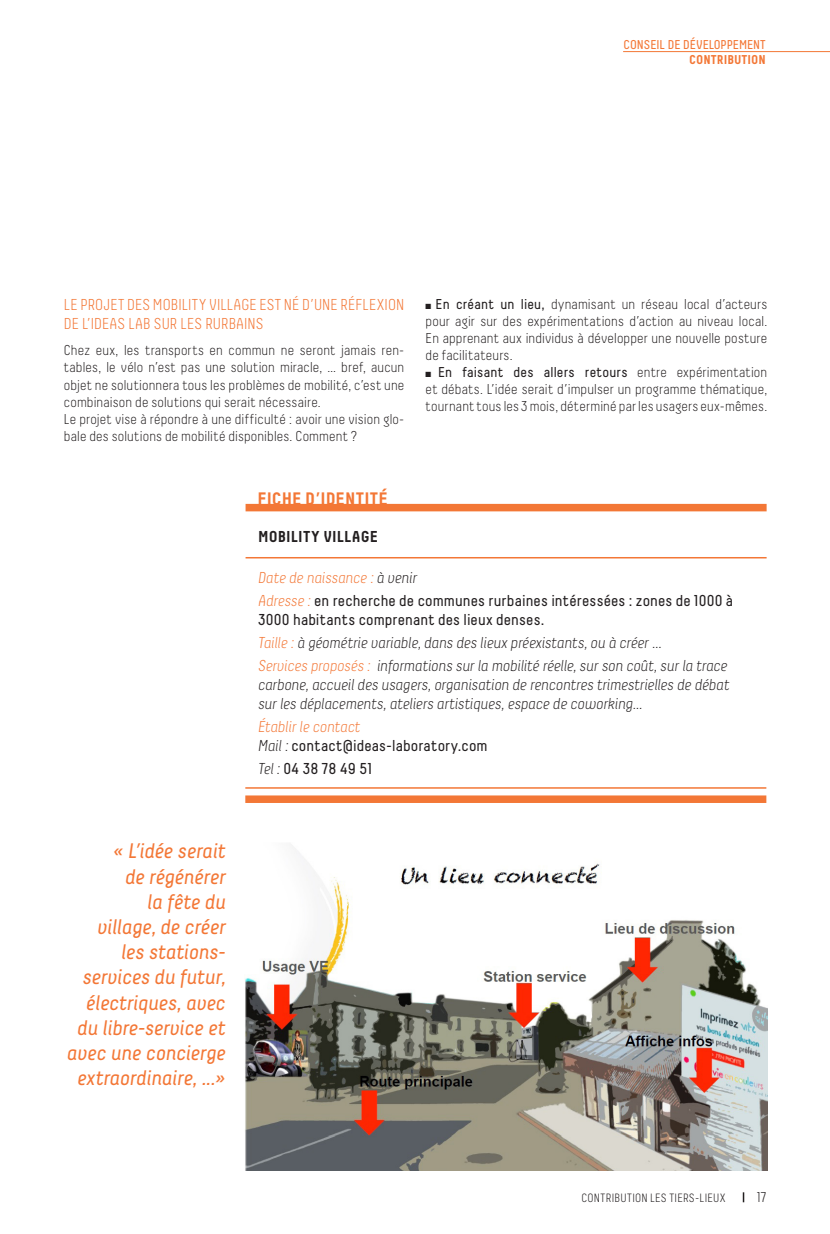
<style>
.page{position:relative;width:830px;height:1234px;background:#fff}
.page>*{position:absolute;margin:0;border:0;box-sizing:border-box;transform-origin:0 0}
.phrase_exergue{font:italic 21px/25.2px "Decima";letter-spacing:-.005em;color:#f37736;text-align:right}
.texte{font:700 18px "Decima";letter-spacing:.005em;color:#f37736}
.texte-2{font:italic 300 15.75px/18.9px "Decima";color:#231f20}
.texte-3{font:15.75px/18.9px "Decima";letter-spacing:.01em;color:#231f20}
.titre_niveau_3{font:300 15.75px/18.9px "Decima";letter-spacing:.005em;color:#f37736}
.texte-4{font:italic 300 15.75px "Decima";color:#f37736}
.texte-5{font:700 15.75px "Decima";letter-spacing:.005em;color:#231f20}
.t1{font:300 14.25px/17.1px "Decima";letter-spacing:.01em;color:#231f20;text-align:justify}
.t2{font:300 14.25px "Decima";color:#231f20}
.t3{font:12.75px "Decima";color:#f37736}
.t4{font:700 12.75px "Decima";color:#f37736}
.t5{font:300 12px "Decima";letter-spacing:.025em;color:#231f20}
.s1{font-weight:400}
.s2{color:#231f20}
.s3{font-weight:300;font-style:italic;color:#f37736}
.s4{color:#f37736}
.s5{font-weight:300;font-style:italic}
</style>
<div class="page">
<hr style="left:622px;top:51px;width:207px;height:1px;background:#f37736">
<svg style="left:742px;top:1192px;width:2px;height:9px"></svg>
<hr style="left:245px;top:787px;width:521px;height:1px;background:#f37736">
<div style="left:245px;top:795px;width:521px;height:7px;background:#f37736"></div>
<hr style="left:245px;top:557px;width:521px;height:1px;background:#f37736">
<div style="left:245px;top:504px;width:521px;height:7px;background:#f37736"></div>
<img style="left:245px;top:853px;width:521px;height:316px">
<p class="t3" style="left:623px;top:37px;width:144px">CONSEIL DE DÉVELOPPEMENT</p>
<p class="t4" style="left:689px;top:52px;width:78px">CONTRIBUTION</p>
<p class="titre_niveau_3" style="left:64px;top:295px;width:342px">LE PROJET DES MOBILITY VILLAGE EST NÉ D’UNE RÉFLEXION<br>DE L’IDEAS LAB SUR LES RURBAINS</p>
<p class="t1" style="left:64px;top:342px;width:342px">Chez eux, les transports en commun ne seront jamais ren&shy;tables, le vélo n’est pas une solution miracle, … bref, aucun objet ne solutionnera tous les problèmes de mobilité, c’est une combinaison de solutions qui serait nécessaire.</p>
<p class="t1" style="left:64px;top:410px;width:342px">Le projet vise à répondre à une difficulté : avoir une vision glo&shy;bale des solutions de mobilité disponibles. Comment ?</p>
<p class="texte" style="left:257px;top:488px;width:132px">FICHE D’IDENTITÉ</p>
<p class="t1" style="left:425px;top:295px;width:343px">■ <span class="s1">En créant un lieu,</span> dynamisant un réseau local d’acteurs pour agir sur des expérimentations d’action au niveau local.<br>En apprenant aux individus à développer une nouvelle posture de facilitateurs.</p>
<p class="t1" style="left:425px;top:363px;width:343px">■ <span class="s1">En faisant des allers retours</span> entre expérimentation et débats. L’idée serait d’impulser un programme thématique, tournant tous les 3 mois, déterminé par les usagers eux-mêmes.</p>
<p class="phrase_exergue" style="left:67px;top:838px;width:160px">« L’idée serait<br>de régénérer<br>la fête du<br>village, de créer<br>les stations&shy;services du futur, électriques, avec du libre-service et avec une concierge extraordinaire, ...»</p>
<p class="texte-5" style="left:258px;top:527px;width:121px">MOBILITY VILLAGE</p>
<p class="texte-4" style="left:258px;top:568px;width:160px">Date de naissance : <span class="s2">à venir</span></p>
<p class="texte-3" style="left:258px;top:591px;width:476px"><span class="s3">Adresse :</span> en recherche de communes rurbaines intéressées : zones de 1000 à<br>3000 habitants comprenant des lieux denses.</p>
<p class="texte-2" style="left:258px;top:633px;width:405px"><span class="s4">Taille :</span> à géométrie variable, dans des lieux préexistants, ou à créer …</p>
<p class="texte-2" style="left:258px;top:656px;width:472px"><span class="s4">Services proposés :</span> informations sur la mobilité réelle, sur son coût, sur la trace carbone, accueil des usagers, organisation de rencontres trimestrielles de débat sur les déplacements, ateliers artistiques, espace de coworking…</p>
<p class="texte-3" style="left:258px;top:717px;width:231px"><span class="s3">Établir le contact<br></span><span class="s5">Mail :</span> contact@ideas-laboratory.com</p>
<p class="texte-3" style="left:258px;top:759px;width:115px"><span class="s5">Tel :</span> 04 38 78 49 51</p>
<p class="t5" style="left:581px;top:1190px;width:146px">CONTRIBUTION LES TIERS-LIEUX</p>
<p class="t2" style="left:756px;top:1188px;width:10px">17</p>
</div>
